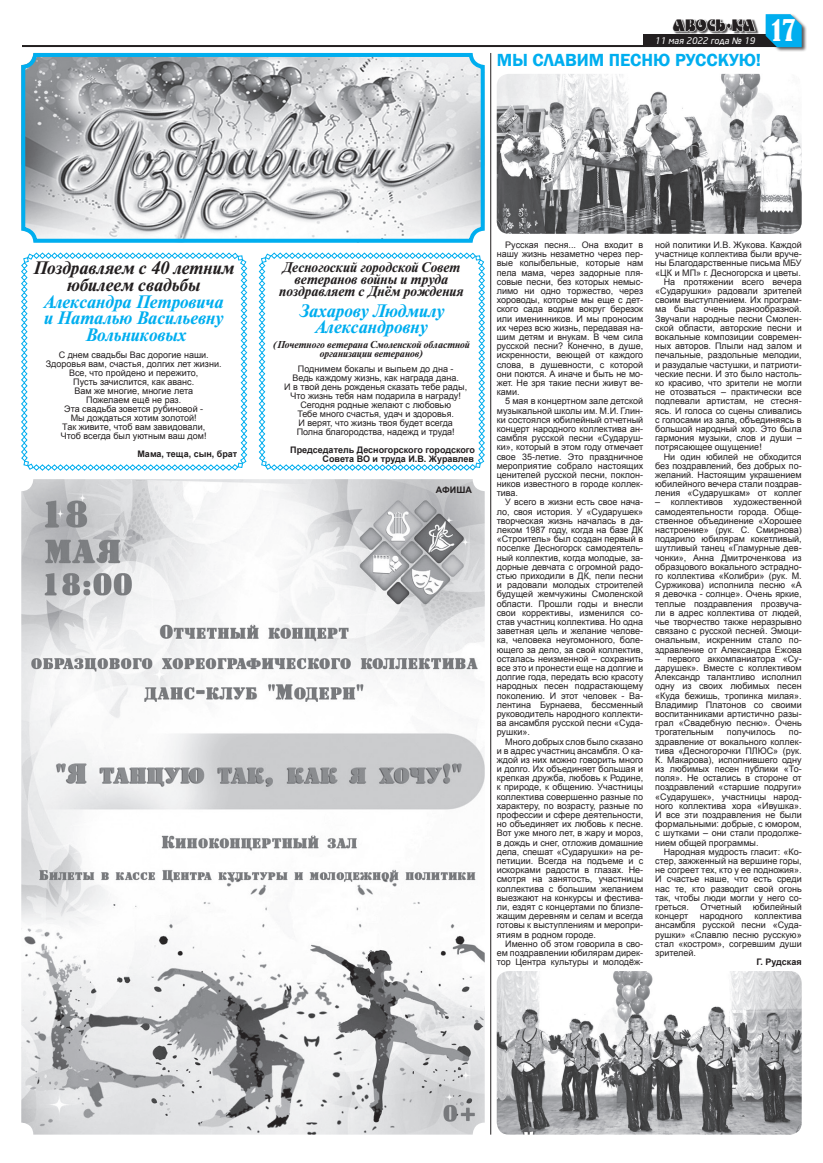
<style>
.page{position:relative;width:823px;height:1163px;background:#fff}
.page>*{position:absolute;margin:0;border:0;box-sizing:border-box;transform-origin:0 0}
.Заголовок_поздрава{font:italic 700 18px/16px "Newton";color:#00aeef;text-align:center}
.Заголовок_поздрава-2{font:italic 700 18px "Newton";color:#231f20}
.Заголовок{font:600 18px "Franklin Gothic";color:#00aeef}
.t1{font:14.2px "DS Motter Style";letter-spacing:.025em;color:#231f20;scale:.85 1}
.Заголовок_поздрава-3{font:italic 700 14px/12px "Newton";color:#231f20;text-align:center}
.Заголовок_поздрава-4{font:italic 700 10px/9px "Newton";color:#231f20;text-align:center}
.основной{font:9px/9.2px "Arial";color:#231f20;text-align:justify}
.Подпись{font:700 9px/9px "Arial";color:#231f20;text-align:right}
.t2{font:italic 9px "Neo Sans Cyr";color:#fff}
.основной-2{font:700 9px "Arial";color:#231f20}
.s1{font-family:"Bernard";font-stretch:condensed;font-size:27.5px;color:#fff}
.s2{font-family:"Arial"}
</style>
<div class="page">
<div style="left:643px;top:35px;width:144px;height:11px;background:#231f20"></div>
<hr style="left:21px;top:45px;width:778px;height:2px;background:#231f20">
<div style="left:764px;top:13px;width:42px;height:39px;background:#231f20;opacity:.75"></div>
<svg style="left:765px;top:14px;width:36px;height:33px"></svg>
<div style="left:673px;top:19px;width:85px;height:16px;background:#231f20;opacity:.75"></div>
<svg style="left:673px;top:19px;width:83px;height:13px"></svg>
<svg style="left:258px;top:252px;width:227px;height:219px"></svg>
<svg style="left:21px;top:252px;width:226px;height:219px"></svg>
<img style="left:21px;top:479px;width:463px;height:655px">
<img style="left:496px;top:971px;width:305px;height:163px">
<img style="left:496px;top:74px;width:305px;height:160px">
<hr style="left:490px;top:53px;width:1px;height:1081px;background:#231f20">
<img style="left:26px;top:58px;width:453px;height:180px">
<div style="left:21px;top:53px;width:463px;height:190px;border:4px solid #00aeef;border-radius:12px"></div>
<p class="t1" style="left:672px;top:16px;width:146px">авось•ка <span class="s1">17</span></p>
<p class="t2" style="left:654px;top:35px;width:101px">11 мая 2022 года <span class="s2">№</span> 19</p>
<p class="Заголовок" style="left:496px;top:48px;width:266px">МЫ СЛАВИМ ПЕСНЮ РУССКУЮ!</p>
<p class="Заголовок_поздрава-2" style="left:33px;top:257px;width:203px">Поздравляем с 40 летним</p>
<p class="Заголовок_поздрава-2" style="left:67px;top:274px;width:135px">юбилеем свадьбы</p>
<p class="Заголовок_поздрава" style="left:44px;top:294px;width:181px">Александра Петровича</p>
<p class="Заголовок_поздрава" style="left:44px;top:310px;width:181px">и Наталью Васильевну</p>
<p class="Заголовок_поздрава" style="left:85px;top:327px;width:102px">Вольниковых</p>
<p class="основной" style="left:59px;top:350px;width:151px">С днем свадьбы Вас дорогие наши.</p>
<p class="основной" style="left:46px;top:359px;width:177px">Здоровья вам, счастья, долгих лет жизни.</p>
<p class="основной" style="left:69px;top:368px;width:131px">Все, что пройдено и пережито,</p>
<p class="основной" style="left:73px;top:377px;width:122px">Пусть зачислится, как аванс.</p>
<p class="основной" style="left:74px;top:386px;width:120px">Вам же многие, многие лета</p>
<p class="основной" style="left:86px;top:395px;width:96px">Пожелаем ещё не раз.</p>
<p class="основной" style="left:64px;top:404px;width:140px">Эта свадьба зовется рубиновой -</p>
<p class="основной" style="left:71px;top:413px;width:127px">Мы дождаться хотим золотой!</p>
<p class="основной" style="left:62px;top:422px;width:144px">Так живите, чтоб вам завидовали,</p>
<p class="основной" style="left:61px;top:431px;width:147px">Чтоб всегда был уютным ваш дом!</p>
<p class="Подпись" style="left:137px;top:449px;width:101px">Мама, теща, сын, брат</p>
<p class="Заголовок_поздрава-3" style="left:279px;top:261px;width:186px">Десногоский городской Совет ветеранов войны и труда поздравляет с Днём рождения</p>
<p class="Заголовок_поздрава" style="left:298px;top:303px;width:147px">Захарову Людмилу<br>Александровну</p>
<p class="Заголовок_поздрава-4" style="left:273px;top:340px;width:198px">(Почетного ветерана Смоленской областной организации ветеранов)</p>
<p class="основной" style="left:298px;top:364px;width:157px">Поднимем бокалы и выпьем до дна -</p>
<p class="основной" style="left:292px;top:373px;width:168px">Ведь каждому жизнь, как награда дана.</p>
<p class="основной" style="left:284px;top:382px;width:184px">И в твой день рожденья сказать тебе рады,</p>
<p class="основной" style="left:290px;top:391px;width:172px">Что жизнь тебя нам подарила в награду!</p>
<p class="основной" style="left:300px;top:400px;width:152px">Сегодня родные желают с любовью</p>
<p class="основной" style="left:297px;top:409px;width:158px">Тебе много счастья, удач и здоровья.</p>
<p class="основной" style="left:298px;top:418px;width:156px">И верят, что жизнь твоя будет всегда</p>
<p class="основной" style="left:296px;top:427px;width:159px">Полна благородства, надежд и труда!</p>
<p class="Подпись" style="left:290px;top:445px;width:186px">Председатель Десногорского городского<br>Совета ВО и труда И.В. Журавлев</p>
<p class="основной-2" style="left:435px;top:484px;width:37px">АФИША</p>
<p class="основной" style="left:496px;top:240px;width:148px;text-indent:9px">Русская песня... Она входит в нашу жизнь незаметно через пер&shy;вые колыбельные, которые нам пела мама, через задорные пля&shy;совые песни, без которых немыс&shy;лимо ни одно торжество, через хороводы, которые мы еще с дет&shy;ского сада водим вокруг березок или именинников. И мы проносим их через всю жизнь, передавая на&shy;шим детям и внукам. В чем сила русской песни? Конечно, в душе, искренности, веющей от каждого слова, в душевности, с которой они поются. А иначе и быть не мо&shy;жет. Не зря такие песни живут ве&shy;ками.</p>
<p class="основной" style="left:496px;top:396px;width:148px;text-indent:9px">5 мая в концертном зале детской музыкальной школы им. М.И. Глин&shy;ки состоялся юбилейный отчетный концерт народного коллектива ан&shy;самбля русской песни «Сударуш&shy;ки», который в этом году отмечает свое 35-летие. Это праздничное мероприятие собрало настоящих ценителей русской песни, поклон&shy;ников известного в городе коллек&shy;тива.</p>
<p class="основной" style="left:496px;top:497px;width:148px;text-indent:9px">У всего в жизни есть свое нача&shy;ло, своя история. У «Сударушек» творческая жизнь началась в да&shy;леком 1987 году, когда на базе ДК «Строитель» был создан первый в поселке Десногорск самодеятель&shy;ный коллектив, когда молодые, за&shy;дорные девчата с огромной радо&shy;стью приходили в ДК, пели песни и радовали молодых строителей будущей жемчужины Смоленской области. Прошли годы и внесли свои коррективы, изменился со&shy;став участниц коллектива. Но одна заветная цель и желание челове&shy;ка, человека неугомонного, боле&shy;ющего за дело, за свой коллектив, осталась неизменной – сохранить все это и пронести еще на долгие и долгие года, передать всю красоту народных песен подрастающему поколению. И этот человек - Ва&shy;лентина Бурнаева, бессменный руководитель народного коллекти&shy;ва ансамбля русской песни «Суда&shy;рушки».</p>
<p class="основной" style="left:496px;top:736px;width:148px;text-indent:9px">Много добрых слов было сказано и в адрес участниц ансамбля. О ка&shy;ждой из них можно говорить много и долго. Их объединяет большая и крепкая дружба, любовь к Родине, к природе, к общению. Участницы коллектива совершенно разные по характеру, по возрасту, разные по профессии и сфере деятельности, но объединяет их любовь к песне.<br>Вот уже много лет, в жару и мороз, в дождь и снег, отложив домашние дела, спешат «Сударушки» на ре&shy;петиции. Всегда на подъеме и с искорками радости в глазах. Не&shy;смотря на занятость, участницы коллектива с большим желанием выезжают на конкурсы и фестива&shy;ли, ездят с концертами по близле&shy;жащим деревням и селам и всегда готовы к выступлениям и меропри&shy;ятиям в родном городе.</p>
<p class="основной" style="left:496px;top:938px;width:148px;text-indent:9px">Именно об этом говорила в сво&shy;ем поздравлении юбилярам дирек&shy;тор Центра культуры и молодёж-</p>
<p class="основной" style="left:654px;top:240px;width:148px">ной политики И.В. Жукова. Каждой участнице коллектива были вруче&shy;ны Благодарственные письма МБУ «ЦК и МП» г. Десногорска и цветы.</p>
<p class="основной" style="left:654px;top:277px;width:148px;text-indent:9px">На протяжении всего вечера «Сударушки» радовали зрителей своим выступлением. Их програм&shy;ма была очень разнообразной.<br>Звучали народные песни Смолен&shy;ской области, авторские песни и вокальные композиции современ&shy;ных авторов. Плыли над залом и печальные, раздольные мелодии, и разудалые частушки, и патриоти&shy;ческие песни. И это было настоль&shy;ко красиво, что зрители не могли не отозваться – практически все подпевали артистам, не стесня&shy;ясь. И голоса со сцены сливались с голосами из зала, объединяясь в большой народный хор. Это была гармония музыки, слов и души – потрясающее ощущение!</p>
<p class="основной" style="left:654px;top:452px;width:148px;text-indent:9px">Ни один юбилей не обходится без поздравлений, без добрых по&shy;желаний. Настоящим украшением юбилейного вечера стали поздрав&shy;ления «Сударушкам» от коллег</p>
<p class="основной" style="left:654px;top:497px;width:148px">– коллективов художественной самодеятельности города. Обще&shy;ственное объединение «Хорошее настроение» (рук. С. Смирнова) подарило юбилярам кокетливый, шутливый танец «Гламурные дев&shy;чонки», Анна Дмитроченкова из образцового вокального эстрадно&shy;го коллектива «Колибри» (рук. М.<br>Суржикова) исполнила песню «А я девочка - солнце». Очень яркие, теплые поздравления прозвуча&shy;ли в адрес коллектива от людей, чье творчество также неразрывно связано с русской песней. Эмоци&shy;ональным, искренним стало по&shy;здравление от Александра Ежова</p>
<p class="основной" style="left:654px;top:654px;width:148px">– первого аккомпаниатора «Су&shy;дарушек». Вместе с коллективом Александр талантливо исполнил одну из своих любимых песен «Куда бежишь, тропинка милая».<br>Владимир Платонов со своими воспитанниками артистично разы&shy;грал «Свадебную песню». Очень трогательным</p>
<p class="основной" style="left:654px;top:727px;width:148px;text-indent:133px">по&shy;здравление от вокального коллек&shy;тива «Десногорочки ПЛЮС» (рук.<br>К. Макарова), исполнившего одну из любимых песен публики «То&shy;поля». Не остались в стороне от поздравлений «старшие подруги» «Сударушек», участницы народ&shy;ного коллектива хора «Ивушка».<br>И все эти поздравления не были формальными: добрые, с юмором, с шутками – они стали продолже&shy;нием общей программы.</p>
<p class="основной" style="left:654px;top:847px;width:148px;text-indent:9px">Народная мудрость гласит: «Ко&shy;стер, зажженный на вершине горы, не согреет тех, кто у ее подножия».<br>И счастье наше, что есть среди нас те, кто разводит свой огонь так, чтобы люди могли у него со&shy;греться.</p>
<p class="основной" style="left:726px;top:727px;width:50px">получилось</p>
<p class="основной" style="left:700px;top:902px;width:43px">Отчетный</p>
<p class="основной" style="left:752px;top:902px;width:50px">юбилейный</p>
<p class="основной" style="left:654px;top:911px;width:148px;text-indent:99px">коллектива ансамбля русской песни «Суда&shy;рушки» «Славлю песню русскую» стал «костром», согревшим души зрителей.</p>
<p class="Подпись" style="left:756px;top:957px;width:47px">Г. Рудская</p>
<p class="основной" style="left:654px;top:911px;width:35px">концерт</p>
<p class="основной" style="left:699px;top:911px;width:45px">народного</p>
</div>
